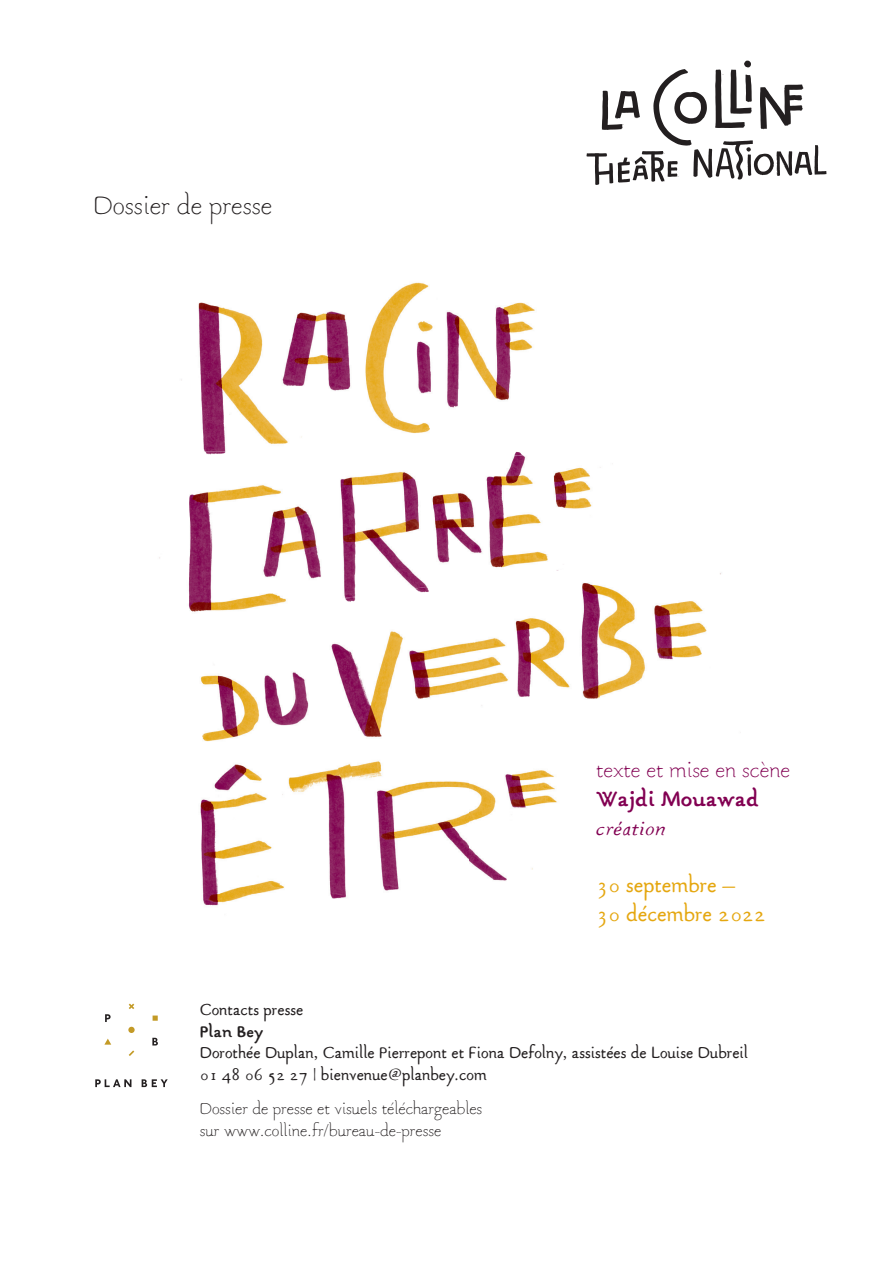
<style>
.page{position:relative;width:893px;height:1263px;background:#fff}
.page>*{position:absolute;margin:0;border:0;box-sizing:border-box;transform-origin:0 0}
.t1{font:300 28.5px "Gararond";color:#231f20}
.t2{font:500 24px/28.8px "Gararond";color:#e5a710}
.t3{font:300 24px "Gararond";color:#820052}
.t4{font:700 24px "Gararond";color:#820052}
.t5{font:italic 500 21px "Gararond";color:#820052}
.t6{font:500 18px/21.6px "Gararond";color:#231f20}
.t7{font:300 18px/21.6px "Gararond";color:#231f20}
.t8{font:700 18px "Gararond";color:#231f20}
</style>
<div class="page">
<svg style="left:586px;top:60px;width:240px;height:125px"></svg>
<svg style="left:95px;top:1079px;width:36px;height:8px"></svg>
<svg style="left:142px;top:1079px;width:26px;height:8px"></svg>
<svg style="left:153px;top:1015px;width:5px;height:6px"></svg>
<svg style="left:104px;top:1039px;width:7px;height:6px"></svg>
<svg style="left:105px;top:1014px;width:6px;height:8px"></svg>
<div style="left:128px;top:1027px;width:7px;height:6px;background:#c39a26;border-radius:50%"></div>
<svg style="left:129px;top:1050px;width:5px;height:6px"></svg>
<svg style="left:129px;top:1003px;width:5px;height:6px"></svg>
<svg style="left:152px;top:1038px;width:6px;height:7px"></svg>
<img style="left:514px;top:452px;width:9px;height:3px">
<img style="left:181px;top:282px;width:354px;height:170px">
<img style="left:205px;top:452px;width:21px;height:3px">
<img style="left:200px;top:573px;width:521px;height:169px">
<img style="left:200px;top:632px;width:52px;height:16px">
<img style="left:159px;top:455px;width:557px;height:169px">
<img style="left:546px;top:562px;width:53px;height:9px">
<img style="left:324px;top:455px;width:3px;height:9px">
<img style="left:165px;top:455px;width:159px;height:9px">
<img style="left:200px;top:761px;width:357px;height:145px">
<h1 class="t1" style="left:94px;top:192px;width:180px">Dossier de presse</h1>
<h2 class="t3" style="left:596px;top:758px;width:195px">texte et mise en scène</h2>
<h2 class="t4" style="left:596px;top:786px;width:164px">Wajdi Mouawad</h2>
<p class="t5" style="left:596px;top:817px;width:72px">création</p>
<h2 class="t2" style="left:596px;top:872px;width:171px">30 septembre –<br>30 décembre 2022</h2>
<p class="t6" style="left:200px;top:1000px;width:105px">Contacts presse</p>
<p class="t8" style="left:200px;top:1022px;width:65px">Plan Bey</p>
<p class="t6" style="left:200px;top:1043px;width:550px">Dorothée Duplan, Camille Pierrepont et Fiona Defolny, assistées de Louise Dubreil<br>01 48 06 52 27 | bienvenue@planbey.com</p>
<p class="t7" style="left:200px;top:1100px;width:284px">Dossier de presse et visuels téléchargeables sur www.colline.fr/bureau-de-presse</p>
</div>
